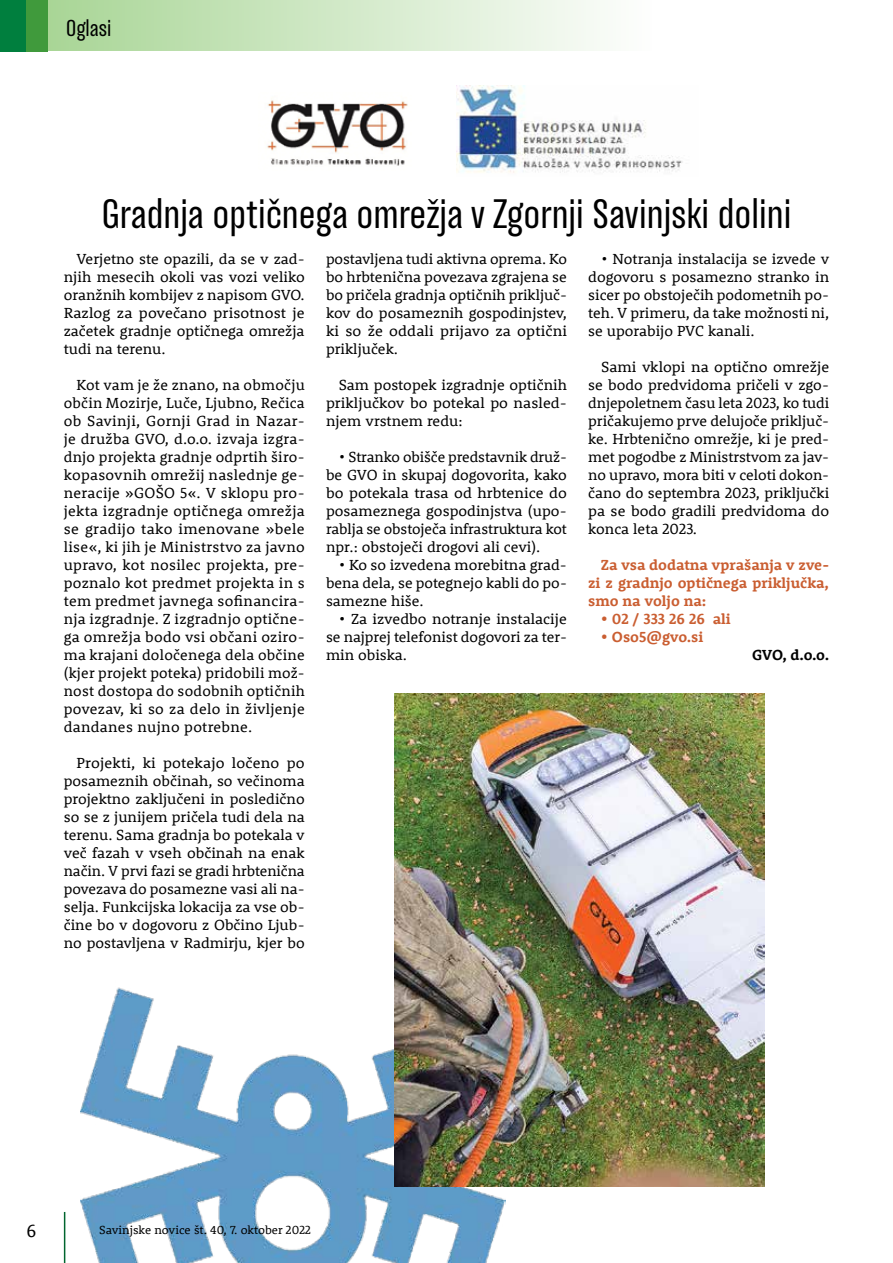
<style>
.page{position:relative;width:893px;height:1263px;background:#fff}
.page>*{position:absolute;margin:0;border:0;box-sizing:border-box;transform-origin:0 0}
.t1{font:37.5px "TT Backwards Sans Regular";color:#000}
.t2{font:21px "TT Backwards Sans Regular";color:#000}
.t3{font:18px "Rooney";color:#000}
.t4{font:15px/18px "Rooney";color:#000;text-align:justify}
.t5{font:700 15px/18px "Rooney";color:#ca5e31;text-align:justify}
.t6{font:700 15px "Rooney";color:#000}
.t7{font:12px "Rooney";color:#000}
</style>
<div class="page">
<div style="left:0;top:0;width:652px;height:51px;background:linear-gradient(to right,#a2d28e,#fefefd)"></div>
<hr style="left:64px;top:1212px;width:1px;height:51px;background:#00652e">
<div style="left:24px;top:0;width:23px;height:51px;background:#409a3c"></div>
<div style="left:0;top:0;width:26px;height:51px;background:#007f3e"></div>
<img style="left:81px;top:981px;width:425px;height:282px">
<img style="left:456px;top:86px;width:227px;height:87px">
<img style="left:267px;top:100px;width:141px;height:66px">
<img style="left:395px;top:694px;width:370px;height:492px">
<h2 class="t2" style="left:66px;top:14px;width:47px">Oglasi</h2>
<h1 class="t1" style="left:102px;top:190px;width:691px">Gradnja optičnega omrežja v Zgornji Savinjski dolini</h1>
<p class="t4" style="left:64px;top:250px;width:243px;text-indent:13px">Verjetno ste opazili, da se v zad&shy;njih mesecih okoli vas vozi veliko oranžnih kombijev z napisom GVO.<br>Razlog za povečano prisotnost je začetek gradnje optičnega omrežja tudi na terenu.</p>
<p class="t4" style="left:64px;top:376px;width:243px;text-indent:13px">Kot vam je že znano, na območju občin Mozirje, Luče, Ljubno, Rečica ob Savinji, Gornji Grad in Nazar&shy;je družba GVO, d.o.o. izvaja izgra&shy;dnjo projekta gradnje odprtih širo&shy;kopasovnih omrežij naslednje ge&shy;neracije »GOŠO 5«. V sklopu pro&shy;jekta izgradnje optičnega omrežja se gradijo tako imenovane »bele lise«, ki jih je Ministrstvo za javno upravo, kot nosilec projekta, pre&shy;poznalo kot predmet projekta in s tem predmet javnega sofinancira&shy;nja izgradnje. Z izgradnjo optične&shy;ga omrežja bodo vsi občani oziro&shy;ma krajani določenega dela občine (kjer projekt poteka) pridobili mož&shy;nost dostopa do sodobnih optičnih povezav, ki so za delo in življenje dandanes nujno potrebne.</p>
<p class="t4" style="left:64px;top:754px;width:242px;text-indent:13px">Projekti, ki potekajo ločeno po posameznih občinah, so večinoma projektno zaključeni in posledično so se z junijem pričela tudi dela na terenu. Sama gradnja bo potekala v več fazah v vseh občinah na enak način. V prvi fazi se gradi hrbtenična povezava do posamezne vasi ali na&shy;selja. Funkcijska lokacija za vse ob&shy;čine bo v dogovoru z Občino Ljub&shy;no postavljena v Radmirju, kjer bo</p>
<p class="t4" style="left:326px;top:250px;width:243px">postavljena tudi aktivna oprema. Ko bo hrbtenična povezava zgrajena se bo pričela gradnja optičnih priključ&shy;kov do posameznih gospodinjstev, ki so že oddali prijavo za optični priključek.</p>
<p class="t4" style="left:326px;top:376px;width:242px;text-indent:13px">Sam postopek izgradnje optičnih priključkov bo potekal po nasled&shy;njem vrstnem redu:</p>
<p class="t4" style="left:326px;top:448px;width:243px;text-indent:13px">• Stranko obišče predstavnik druž&shy;be GVO in skupaj dogovorita, kako bo potekala trasa od hrbtenice do posameznega gospodinjstva (upo&shy;rablja se obstoječa infrastruktura kot npr.: obstoječi drogovi ali cevi).</p>
<p class="t4" style="left:326px;top:556px;width:242px;text-indent:13px">• Ko so izvedena morebitna grad&shy;bena dela, se potegnejo kabli do po&shy;samezne hiše.</p>
<p class="t4" style="left:326px;top:610px;width:242px;text-indent:13px">• Za izvedbo notranje instalacije se najprej telefonist dogovori za ter&shy;min obiska.</p>
<p class="t4" style="left:588px;top:250px;width:243px;text-indent:13px">• Notranja instalacija se izvede v dogovoru s posamezno stranko in sicer po obstoječih podometnih po&shy;teh. V primeru, da take možnosti ni, se uporabijo PVC kanali.</p>
<p class="t4" style="left:588px;top:358px;width:243px;text-indent:13px">Sami vklopi na optično omrežje se bodo predvidoma pričeli v zgo&shy;dnjepoletnem času leta 2023, ko tudi pričakujemo prve delujoče priključ&shy;ke. Hrbtenično omrežje, ki je pred&shy;met pogodbe z Ministrstvom za jav&shy;no upravo, mora biti v celoti dokon&shy;čano do septembra 2023, priključki pa se bodo gradili predvidoma do konca leta 2023.</p>
<p class="t5" style="left:588px;top:556px;width:242px;text-indent:13px">Za vsa dodatna vprašanja v zve&shy;zi z gradnjo optičnega priključka, smo na voljo na:</p>
<p class="t5" style="left:601px;top:610px;width:131px">• 02 / 333 26 26 ali</p>
<p class="t5" style="left:601px;top:628px;width:104px">• Oso5@gvo.si</p>
<p class="t6" style="left:752px;top:645px;width:79px">GVO, d.o.o.</p>
<p class="t3" style="left:26px;top:1219px;width:11px">6</p>
<p class="t7" style="left:99px;top:1221px;width:213px">Savinjske novice št. 40, 7. oktober 2022</p>
</div>
